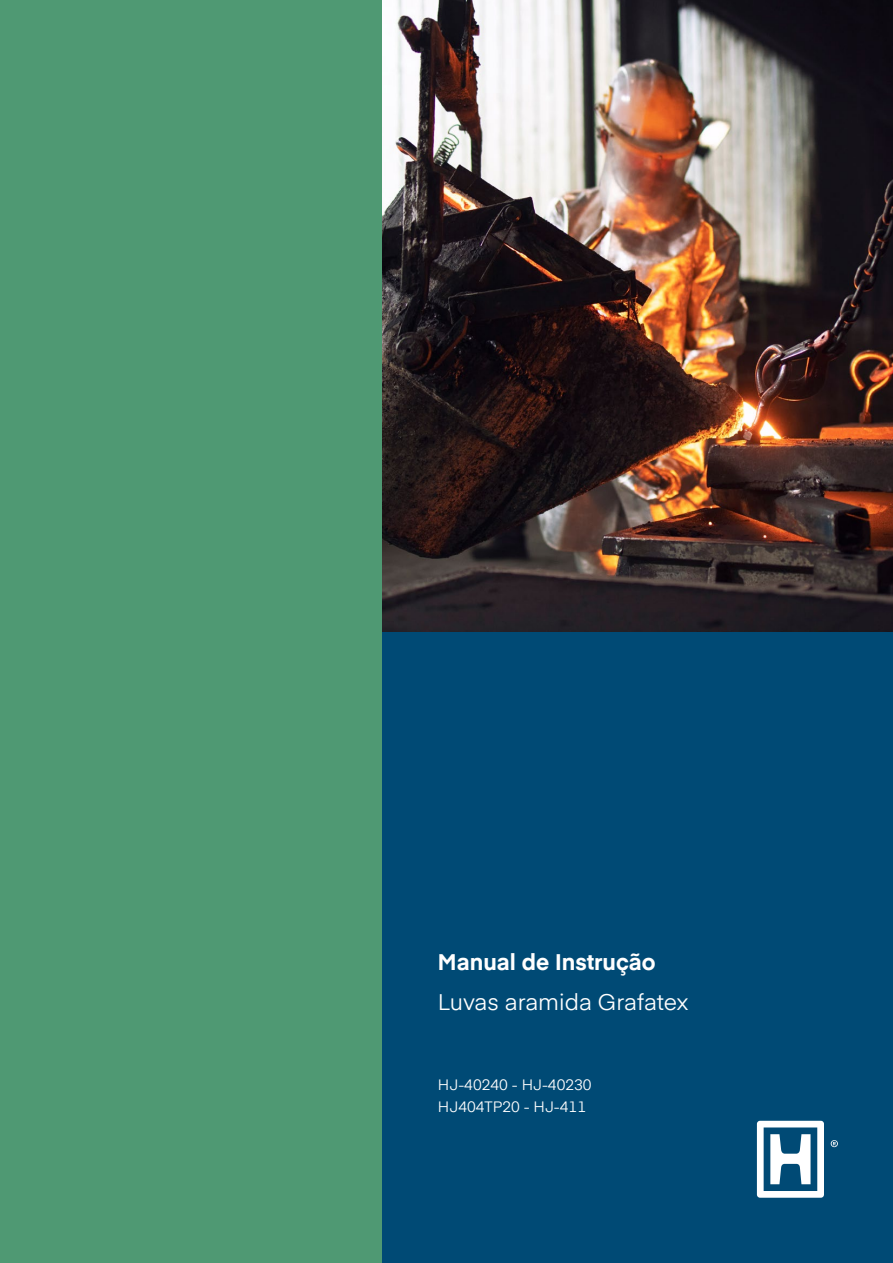
<style>
.page{position:relative;width:893px;height:1263px;background:#fff}
.page>*{position:absolute;margin:0;border:0;box-sizing:border-box;transform-origin:0 0}
.t1{font:22.5px "Eina 01";color:#fff}
.t2{font:700 22.5px "Eina 01";color:#fff}
.t3{font:15px/22.2px "Eina 01";color:#fff}
</style>
<div class="page">
<div style="left:0;top:0;width:383px;height:1263px;background:#4f9973"></div>
<div style="left:383px;top:631px;width:510px;height:632px;background:#004a75"></div>
<svg style="left:757px;top:1121px;width:67px;height:77px"></svg>
<svg style="left:831px;top:1140px;width:7px;height:7px"></svg>
<img style="left:383px;top:0;width:510px;height:631px">
<h1 class="t2" style="left:438px;top:945px;width:219px">Manual de Instrução</h1>
<h1 class="t1" style="left:438px;top:985px;width:252px">Luvas aramida Grafatex</h1>
<p class="t3" style="left:438px;top:1072px;width:155px">HJ-40240 - HJ-40230<br>HJ404TP20 - HJ-411</p>
</div>
